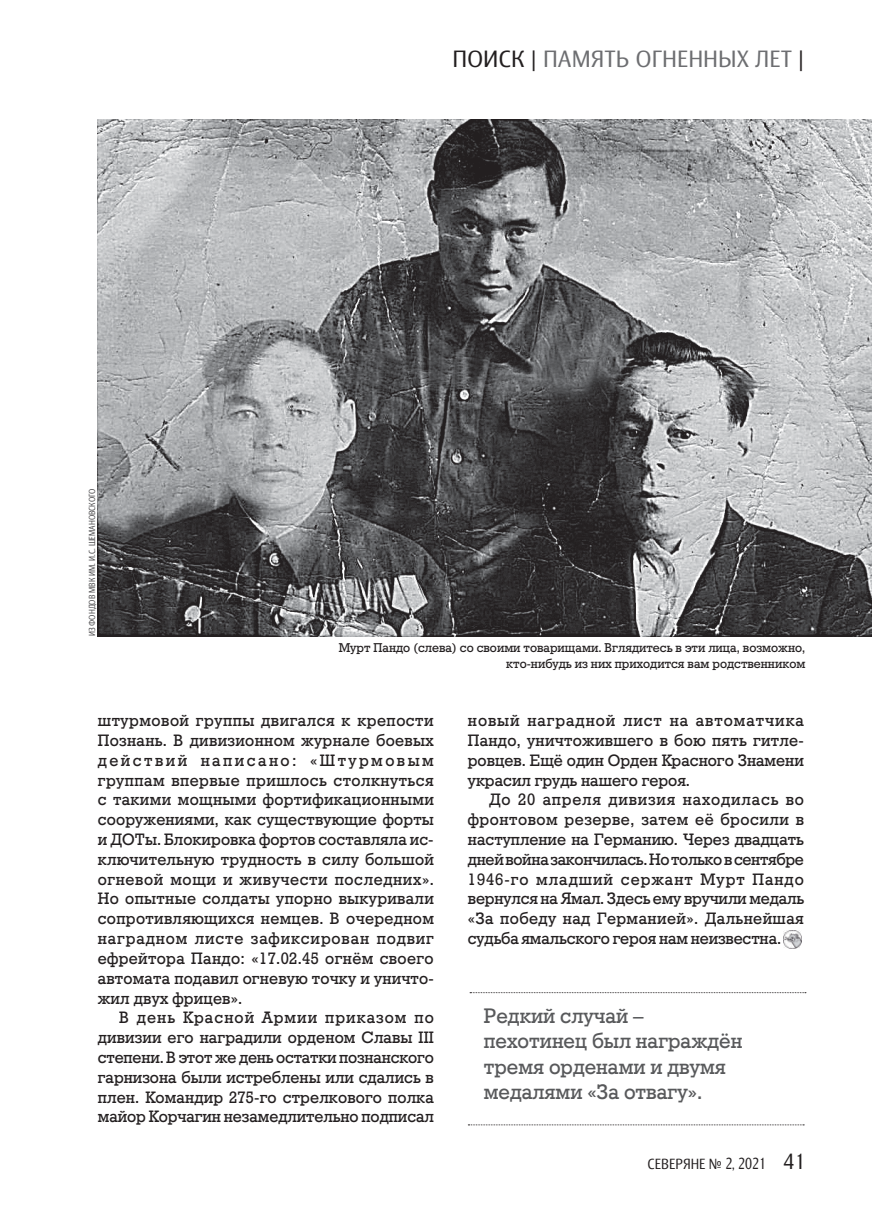
<style>
.page{position:relative;width:872px;height:1221px;background:#fff}
.page>*{position:absolute;margin:0;border:0;box-sizing:border-box;transform-origin:0 0}
.t1{font:24px "Barnaul Grotesk";letter-spacing:.01em;color:#6d6e71;scale:1.1 1}
.t2{font:21px/25.5px "Geo Slb 712 Md BT";color:#58595b}
.t3{font:16.5px/19.8px "Geo Slb 712 Md BT";color:#231f20;text-align:justify}
.t4{font:15px "Barnaul Grotesk";letter-spacing:.01em;color:#231f20}
.t5{font:12.75px/15.3px "Geo Slb 712 Md BT";color:#231f20;text-align:right}
.t6{font:9px "Barnaul Grotesk";letter-spacing:.01em;color:#414042;scale:.95 1}
.s1{color:#231f20}
.s2{font-size:16.5px}
.s3{font-size:22.5px}
</style>
<div class="page">
<img style="left:98px;top:119px;width:774px;height:517px">
<img style="left:783px;top:930px;width:19px;height:18px">
<svg style="left:468px;top:1124px;width:336px;height:1px"></svg>
<svg style="left:470px;top:992px;width:336px;height:1px"></svg>
<p class="t6" style="left:87px;top:636px;width:157px;rotate:-90deg">ИЗ ФОНДОВ МВК ИМ. И.С. ШЕМАНОВСКОГО</p>
<h1 class="t1" style="left:452px;top:45px;width:321px"><span class="s1">ПОИСК |</span> ПАМЯТЬ ОГНЕННЫХ ЛЕТ <span class="s1">|</span></h1>
<p class="t5" style="left:339px;top:640px;width:468px">Мурт Пандо (слева) со своими товарищами. Вглядитесь в эти лица, возможно, кто-нибудь из них приходится вам родственником</p>
<p class="t3" style="left:98px;top:710px;width:338px">штурмовой группы двигался к крепости Познань. В дивизионном журнале боевых действий написано: «Штурмовым группам впервые пришлось столкнуться с такими мощными фортификационными сооружениями, как существующие форты и ДОТы. Блокировка фортов составляла ис&shy;ключительную трудность в силу большой огневой мощи и живучести последних».<br>Но опытные солдаты упорно выкуривали сопротивляющихся немцев. В очередном наградном листе зафиксирован подвиг ефрейтора Пандо: «17.02.45 огнём своего автомата подавил огневую точку и уничто&shy;жил двух фрицев».</p>
<p class="t3" style="left:98px;top:1007px;width:337px;text-indent:21px">В день Красной Армии приказом по дивизии его наградили орденом Славы III степени. В этот же день остатки познанского гарнизона были истреблены или сдались в плен. Командир 275-го стрелкового полка майор Корчагин незамедлительно подписал</p>
<p class="t3" style="left:468px;top:710px;width:338px">новый наградной лист на автоматчика Пандо, уничтожившего в бою пять гитле&shy;ровцев. Ещё один Орден Красного Знамени украсил грудь нашего героя.</p>
<p class="t3" style="left:468px;top:790px;width:338px;text-indent:21px">До 20 апреля дивизия находилась во фронтовом резерве, затем её бросили в наступление на Германию. Через двадцать дней война закончилась. Но только в сентябре 1946-го младший сержант Мурт Пандо вернулся на Ямал. Здесь ему вручили медаль «За победу над Германией». Дальнейшая судьба ямальского героя нам неизвестна.</p>
<p class="t2" style="left:484px;top:1003px;width:260px">Редкий случай – пехотинец был награждён тремя орденами и двумя медалями «За отвагу».</p>
<p class="t4" style="left:647px;top:1154px;width:159px">СЕВЕРЯНЕ № <span class="s2">2, 2021</span> <span class="s3">41</span></p>
</div>
